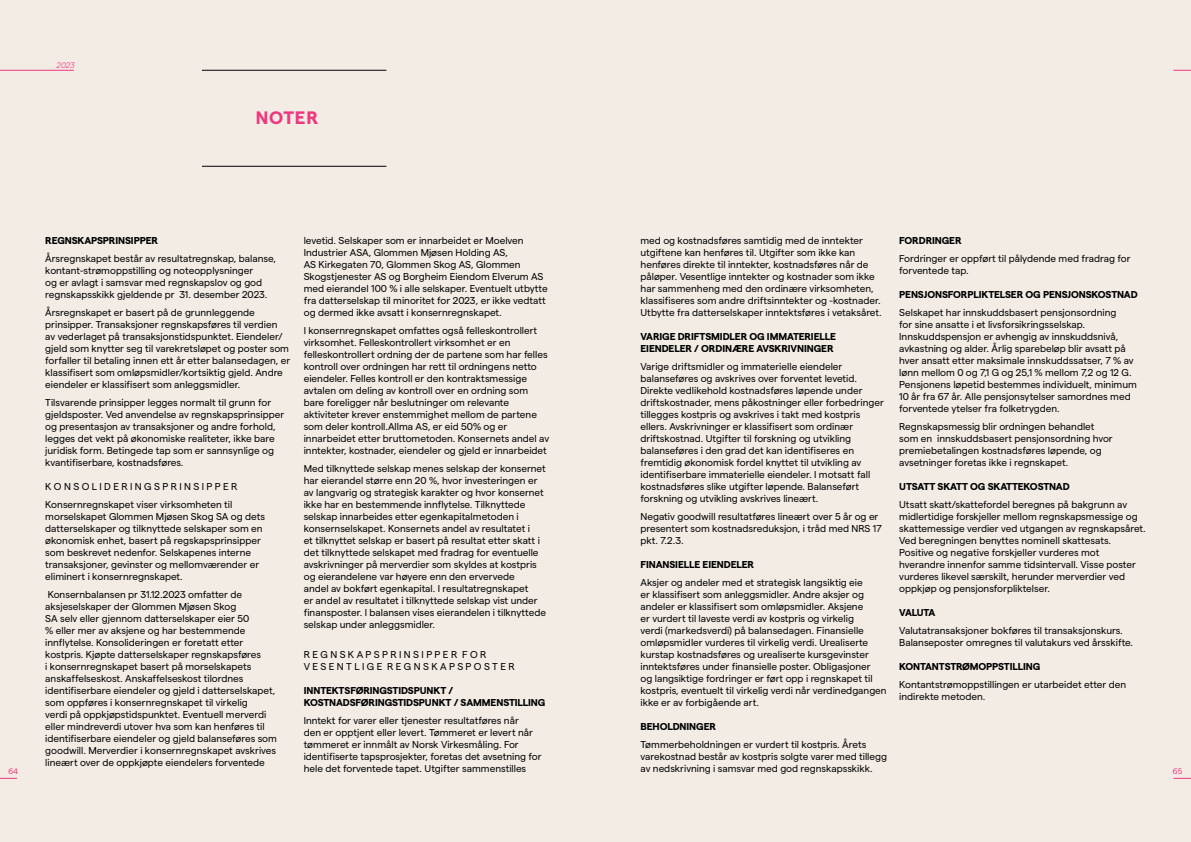
<style>
.page{position:relative;width:1191px;height:842px;background:#f3ece4}
.page>*{position:absolute;margin:0;border:0;box-sizing:border-box;transform-origin:0 0}
.t1{font:700 18px "Matter";letter-spacing:.04em;color:#ee3780}
.t2{font:10px/12px "Matter";color:#000}
.t3{font:700 10px/12px "Matter";letter-spacing:-.01em;color:#000}
.t4{font:italic 300 8px "Matter";color:#ee3780}
.t5{font:8px "Matter";color:#ee3780}
</style>
<div class="page">
<svg style="left:0;top:778px;width:17px;height:1px"></svg>
<svg style="left:1173px;top:70px;width:18px;height:1px"></svg>
<svg style="left:1173px;top:778px;width:18px;height:1px"></svg>
<hr style="left:0;top:70px;width:74px;height:1px;background:#ee3780">
<hr style="left:202px;top:70px;width:184px;height:1px;background:#000">
<hr style="left:202px;top:166px;width:184px;height:1px;background:#000">
<p class="t4" style="left:56px;top:59px;width:22px">2023</p>
<h1 class="t1" style="left:256px;top:104px;width:64px">NOTER</h1>
<p class="t2" style="left:640px;top:234px;width:243px">med og kostnadsføres samtidig med de inntekter utgiftene kan henføres til. Utgifter som ikke kan henføres direkte til inntekter, kostnadsføres når de påløper. Vesentlige inntekter og kostnader som ikke har sammenheng med den ordinære virksomheten, klassifiseres som andre driftsinntekter og -kostnader.<br>Utbytte fra datterselskaper inntektsføres i vetaksåret.</p>
<p class="t3" style="left:640px;top:330px;width:197px">VARIGE DRIFTSMIDLER OG IMMATERIELLE<br>EIENDELER / ORDINÆRE AVSKRIVNINGER</p>
<p class="t2" style="left:640px;top:360px;width:245px">Varige driftsmidler og immaterielle eiendeler balanseføres og avskrives over forventet levetid.<br>Direkte vedlikehold kostnadsføres løpende under driftskostnader, mens påkostninger eller forbedringer tillegges kostpris og avskrives i takt med kostpris ellers. Avskrivninger er klassifisert som ordinær driftskostnad. Utgifter til forskning og utvikling balanseføres i den grad det kan identifiseres en fremtidig økonomisk fordel knyttet til utvikling av identifiserbare immaterielle eiendeler. I motsatt fall kostnadsføres slike utgifter løpende. Balanseført forskning og utvikling avskrives lineært.</p>
<p class="t2" style="left:640px;top:510px;width:243px">Negativ goodwill resultatføres lineært over 5 år og er presentert som kostnadsreduksjon, i tråd med NRS 17 pkt. 7.2.3.</p>
<p class="t3" style="left:640px;top:558px;width:115px">FINANSIELLE EIENDELER</p>
<p class="t2" style="left:640px;top:576px;width:248px">Aksjer og andeler med et strategisk langsiktig eie<br>er klassifisert som anleggsmidler. Andre aksjer og andeler er klassifisert som omløpsmidler. Aksjene<br>er vurdert til laveste verdi av kostpris og virkelig<br>verdi (markedsverdi) på balansedagen. Finansielle omløpsmidler vurderes til virkelig verdi. Urealiserte kurstap kostnadsføres og urealiserte kursgevinster inntektsføres under finansielle poster. Obligasjoner<br>og langsiktige fordringer er ført opp i regnskapet til kostpris, eventuelt til virkelig verdi når verdinedgangen ikke er av forbigående art.</p>
<p class="t3" style="left:640px;top:720px;width:77px">BEHOLDNINGER</p>
<p class="t2" style="left:640px;top:738px;width:248px">Tømmerbeholdningen er vurdert til kostpris. Årets varekostnad består av kostpris solgte varer med tillegg av nedskrivning i samsvar med god regnskapsskikk.</p>
<p class="t2" style="left:304px;top:234px;width:245px">levetid. Selskaper som er innarbeidet er Moelven Industrier ASA, Glommen Mjøsen Holding AS,<br>AS Kirkegaten 70, Glommen Skog AS, Glommen Skogstjenester AS og Borgheim Eiendom Elverum AS med eierandel 100 % i alle selskaper. Eventuelt utbytte fra datterselskap til minoritet for 2023, er ikke vedtatt og dermed ikke avsatt i konsernregnskapet.</p>
<p class="t2" style="left:304px;top:324px;width:247px">I konsernregnskapet omfattes også felleskontrollert virksomhet. Felleskontrollert virksomhet er en felleskontrollert ordning der de partene som har felles kontroll over ordningen har rett til ordningens netto eiendeler. Felles kontroll er den kontraktsmessige avtalen om deling av kontroll over en ordning som bare foreligger når beslutninger om relevante aktiviteter krever enstemmighet mellom de partene som deler kontroll.Allma AS, er eid 50% og er innarbeidet etter bruttometoden. Konsernets andel av inntekter, kostnader, eiendeler og gjeld er innarbeidet</p>
<p class="t2" style="left:304px;top:462px;width:244px">Med tilknyttede selskap menes selskap der konsernet har eierandel større enn 20 %, hvor investeringen er av langvarig og strategisk karakter og hvor konsernet ikke har en bestemmende innflytelse. Tilknyttede selskap innarbeides etter egenkapitalmetoden i konsernselskapet. Konsernets andel av resultatet i<br>et tilknyttet selskap er basert på resultat etter skatt i det tilknyttede selskapet med fradrag for eventuelle avskrivninger på merverdier som skyldes at kostpris og eierandelene var høyere enn den ervervede<br>andel av bokført egenkapital. I resultatregnskapet<br>er andel av resultatet i tilknyttede selskap vist under finansposter. I balansen vises eierandelen i tilknyttede selskap under anleggsmidler.</p>
<p class="t2" style="left:304px;top:648px;width:213px">R E G N S K A P S P R I N S I P P E R F O R<br>V E S E N T L I G E R E G N S K A P S P O S T E R</p>
<p class="t3" style="left:304px;top:684px;width:243px">INNTEKTSFØRINGSTIDSPUNKT /<br>KOSTNADSFØRINGSTIDSPUNKT / SAMMENSTILLING</p>
<p class="t2" style="left:304px;top:714px;width:239px">Inntekt for varer eller tjenester resultatføres når<br>den er opptjent eller levert. Tømmeret er levert når tømmeret er innmålt av Norsk Virkesmåling. For identifiserte tapsprosjekter, foretas det avsetning for hele det forventede tapet. Utgifter sammenstilles</p>
<p class="t3" style="left:45px;top:234px;width:114px">REGNSKAPSPRINSIPPER</p>
<p class="t2" style="left:45px;top:252px;width:232px">Årsregnskapet består av resultatregnskap, balanse, kontant-strømoppstilling og noteopplysninger<br>og er avlagt i samsvar med regnskapslov og god regnskapsskikk gjeldende pr 31. desember 2023.</p>
<p class="t2" style="left:45px;top:306px;width:246px">Årsregnskapet er basert på de grunnleggende prinsipper. Transaksjoner regnskapsføres til verdien<br>av vederlaget på transaksjonstidspunktet. Eiendeler/ gjeld som knytter seg til varekretsløpet og poster som forfaller til betaling innen ett år etter balansedagen, er klassifisert som omløpsmidler/kortsiktig gjeld. Andre eiendeler er klassifisert som anleggsmidler.</p>
<p class="t2" style="left:45px;top:396px;width:240px">Tilsvarende prinsipper legges normalt til grunn for gjeldsposter. Ved anvendelse av regnskapsprinsipper og presentasjon av transaksjoner og andre forhold, legges det vekt på økonomiske realiteter, ikke bare juridisk form. Betingede tap som er sannsynlige og kvantifiserbare, kostnadsføres.</p>
<p class="t2" style="left:45px;top:477px;width:194px;line-height:18px">K O N S O L I D E R I N G S P R I N S I P P E R<br>Konsernregnskapet viser virksomheten til</p>
<p class="t2" style="left:45px;top:510px;width:221px">morselskapet Glommen Mjøsen Skog SA og dets datterselskaper og tilknyttede selskaper som en økonomisk enhet, basert på regskapsprinsipper som beskrevet nedenfor. Selskapenes interne transaksjoner, gevinster og mellomværender er eliminert i konsernregnskapet.</p>
<p class="t2" style="left:45px;top:588px;width:233px">Konsernbalansen pr 31.12.2023 omfatter de aksjeselskaper der Glommen Mjøsen Skog<br>SA selv eller gjennom datterselskaper eier 50<br>% eller mer av aksjene og har bestemmende innflytelse. Konsolideringen er foretatt etter kostpris. Kjøpte datterselskaper regnskapsføres<br>i konsernregnskapet basert på morselskapets anskaffelseskost. Anskaffelseskost tilordnes identifiserbare eiendeler og gjeld i datterselskapet, som oppføres i konsernregnskapet til virkelig<br>verdi på oppkjøpstidspunktet. Eventuell merverdi eller mindreverdi utover hva som kan henføres til identifiserbare eiendeler og gjeld balanseføres som goodwill. Merverdier i konsernregnskapet avskrives lineært over de oppkjøpte eiendelers forventede</p>
<p class="t3" style="left:899px;top:234px;width:64px">FORDRINGER</p>
<p class="t2" style="left:899px;top:252px;width:233px">Fordringer er oppført til pålydende med fradrag for forventede tap.</p>
<p class="t3" style="left:899px;top:288px;width:240px">PENSJONSFORPLIKTELSER OG PENSJONSKOSTNAD</p>
<p class="t2" style="left:899px;top:306px;width:239px">Selskapet har innskuddsbasert pensjonsordning<br>for sine ansatte i et livsforsikringsselskap.<br>Innskuddspensjon er avhengig av innskuddsnivå, avkastning og alder. Årlig sparebeløp blir avsatt på hver ansatt etter maksimale innskuddssatser, 7 % av lønn mellom 0 og 7,1 G og 25,1 % mellom 7,2 og 12 G.<br>Pensjonens løpetid bestemmes individuelt, minimum 10 år fra 67 år. Alle pensjonsytelser samordnes med forventede ytelser fra folketrygden.</p>
<p class="t2" style="left:899px;top:420px;width:215px">Regnskapsmessig blir ordningen behandlet som en innskuddsbasert pensjonsordning hvor premiebetalingen kostnadsføres løpende, og avsetninger foretas ikke i regnskapet.</p>
<p class="t3" style="left:899px;top:480px;width:172px">UTSATT SKATT OG SKATTEKOSTNAD</p>
<p class="t2" style="left:899px;top:498px;width:248px">Utsatt skatt/skattefordel beregnes på bakgrunn av midlertidige forskjeller mellom regnskapsmessige og skattemessige verdier ved utgangen av regnskapsåret.<br>Ved beregningen benyttes nominell skattesats.<br>Positive og negative forskjeller vurderes mot hverandre innenfor samme tidsintervall. Visse poster vurderes likevel særskilt, herunder merverdier ved oppkjøp og pensjonsforpliktelser.</p>
<p class="t3" style="left:899px;top:606px;width:38px">VALUTA</p>
<p class="t2" style="left:899px;top:624px;width:235px">Valutatransaksjoner bokføres til transaksjonskurs.<br>Balanseposter omregnes til valutakurs ved årsskifte.</p>
<p class="t3" style="left:899px;top:660px;width:143px">KONTANTSTRØMOPPSTILLING</p>
<p class="t2" style="left:899px;top:678px;width:228px">Kontantstrømoppstillingen er utarbeidet etter den indirekte metoden.</p>
<p class="t5" style="left:8px;top:765px;width:11px">64</p>
<p class="t5" style="left:1173px;top:765px;width:11px">65</p>
</div>
